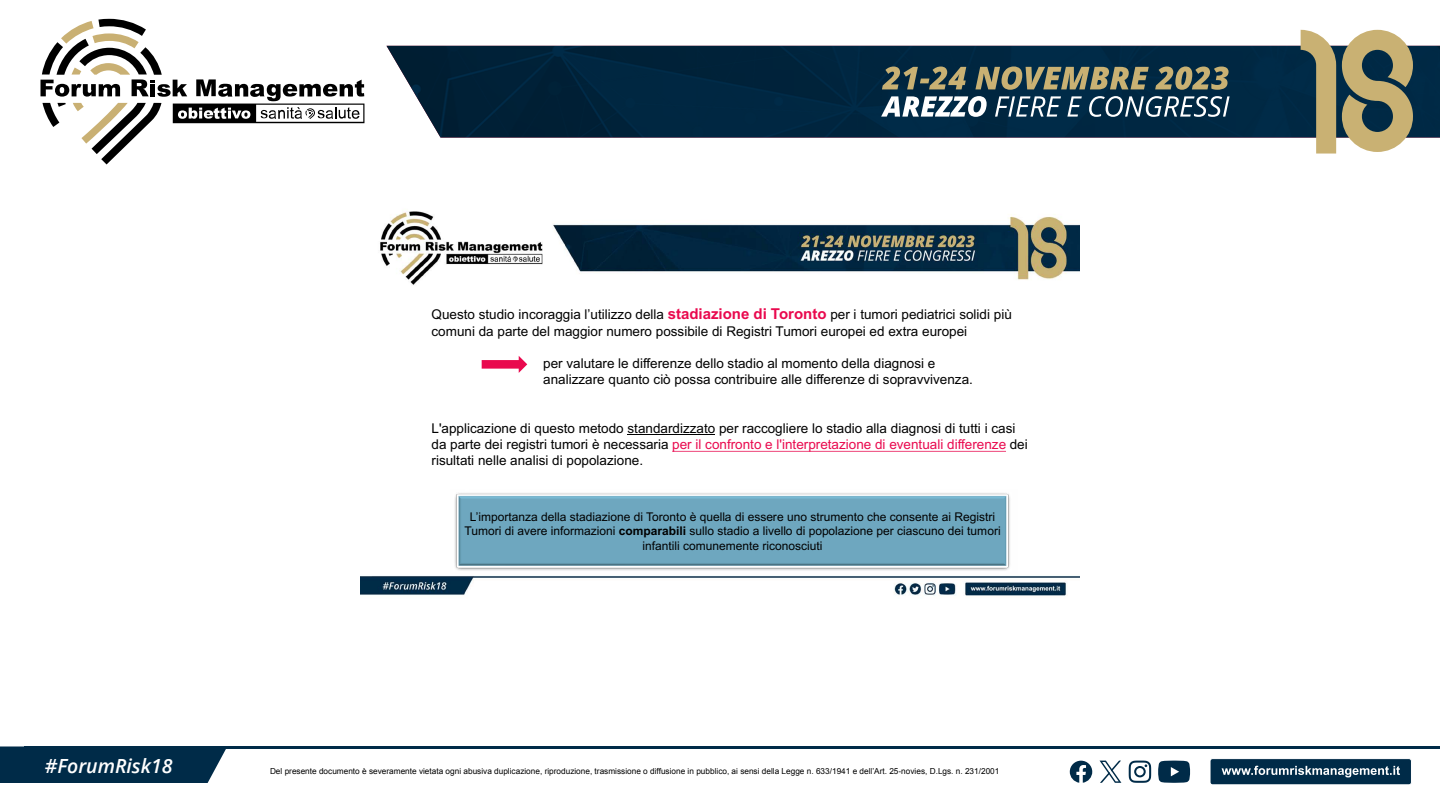
<style>
.page{position:relative;width:1440px;height:810px;background:#fff}
.page>*{position:absolute;margin:0;border:0;box-sizing:border-box;transform-origin:0 0}
.t1{font:italic 600 19.5px "Open Sans";color:#fff}
.t2{font:13.5px/16.1px "Arial";color:#000}
.t3{font:12px/14.2px "Arial";color:#000;text-align:center}
.t4{font:8.25px "Arial";color:#000}
.s1{font-weight:700;font-size:15px;color:#e9094e}
.s2{color:#e9094e}
.s3{font-weight:700}
</style>
<div class="page">
<div style="left:0;top:746px;width:226px;height:37px;background:#002b48"></div>
<div style="left:1210px;top:759px;width:201px;height:26px;background:#002b48;border-radius:3px"></div>
<div style="left:1210px;top:758px;width:202px;height:27px;border:1px solid #fff;border-radius:3px"></div>
<svg style="left:1222px;top:766px;width:178px;height:11px"></svg>
<hr style="left:24px;top:746px;width:1416px;height:3px;background:#002b48">
<img style="left:386px;top:46px;width:1054px;height:92px">
<svg style="left:1342px;top:30px;width:71px;height:122px;background:#9a9575"></svg>
<svg style="left:1301px;top:30px;width:35px;height:124px;background:#929074"></svg>
<svg style="left:40px;top:19px;width:324px;height:145px"></svg>
<svg style="left:881px;top:96px;width:349px;height:21px"></svg>
<svg style="left:882px;top:66px;width:347px;height:24px;background:#656c5b"></svg>
<svg style="left:1129px;top:761px;width:22px;height:22px"></svg>
<svg style="left:1158px;top:761px;width:32px;height:22px"></svg>
<svg style="left:1070px;top:761px;width:22px;height:22px"></svg>
<svg style="left:1100px;top:761px;width:21px;height:22px"></svg>
<img style="left:360px;top:211px;width:720px;height:385px">
<hr style="left:627px;top:434px;width:88px;height:1px;background:#000">
<svg style="left:672px;top:451px;width:334px;height:1px"></svg>
<svg style="left:482px;top:356px;width:45px;height:17px"></svg>
<img style="left:451px;top:490px;width:567px;height:83px">
<p class="t2" style="left:432px;top:306px;width:582px;line-height:17.1px">Questo studio incoraggia l’utilizzo della <span class="s1">stadiazione di Toronto</span> per i tumori pediatrici solidi più comuni da parte del maggior numero possibile di Registri Tumori europei ed extra europei</p>
<p class="t2" style="left:543px;top:356px;width:431px;line-height:15.7px">per valutare le differenze dello stadio al momento della diagnosi e analizzare quanto ciò possa contribuire alle differenze di sopravvivenza.</p>
<p class="t2" style="left:432px;top:420px;width:598px">L'applicazione di questo metodo standardizzato per raccogliere lo stadio alla diagnosi di tutti i casi da parte dei registri tumori è necessaria <span class="s2">per il confronto e l'interpretazione di eventuali differenze</span> dei risultati nelle analisi di popolazione.</p>
<p class="t3" style="left:464px;top:510px;width:538px">L’importanza della stadiazione di Toronto è quella di essere uno strumento che consente ai Registri<br>Tumori di avere informazioni <span class="s3">comparabili</span> sullo stadio a livello di popolazione per ciascuno dei tumori infantili comunemente riconosciuti</p>
<h1 class="t1" style="left:45px;top:752px;width:129px">#ForumRisk18</h1>
<p class="t4" style="left:270px;top:766px;width:731px">Del presente documento è severamente vietata ogni abusiva duplicazione, riproduzione, trasmissione o diffusione in pubblico, ai sensi della Legge n. 633/1941 e dell’Art. 25-novies, D.Lgs. n. 231/2001</p>
</div>
